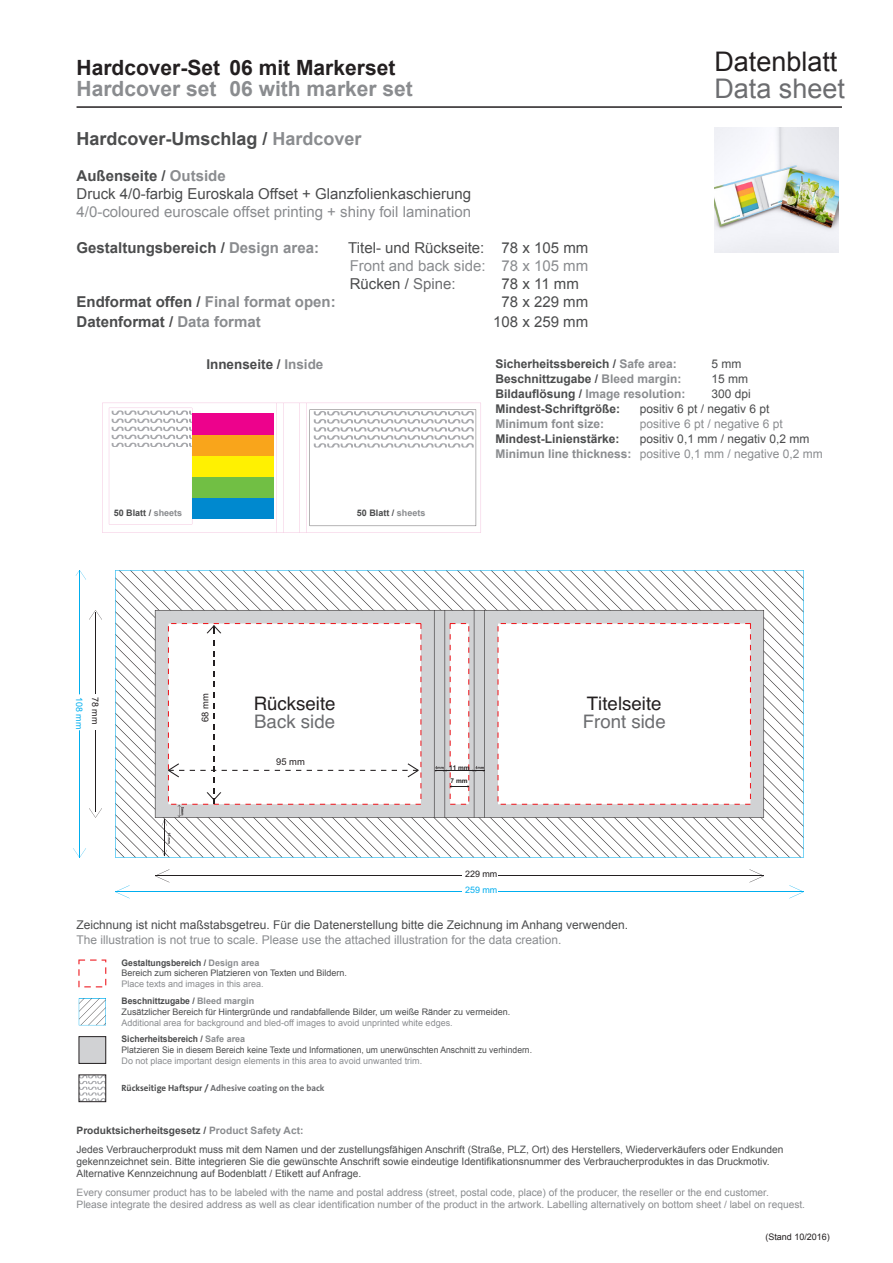
<style>
.page{position:relative;width:893px;height:1263px;background:#fff}
.page>*{position:absolute;margin:0;border:0;box-sizing:border-box;transform-origin:0 0}
.Absatzformat_1{font:27px/27px "Arial";color:#231f20}
.Absatzformat_1-2{font:700 21px "Arial";color:#231f20}
.Absatzformat_1-3{font:700 21px "Arial";color:#8a8c8f}
.t1{font:18.6px/18.8px "Helvetica";color:#231f20}
.t2{font:700 18px "Arial";color:#4b4c4d}
.Absatzformat_1-4{font:15px/18px "Arial";color:#8a8c8f}
.Absatzformat_1-5{font:15px/18px "Arial";color:#4b4c4d;text-align:justify}
.Absatzformat_1-6{font:700 15px "Arial";color:#4b4c4d}
.Absatzformat_1-7{font:700 15px "Arial";color:#8a8c8f}
.Absatzformat_1-8{font:700 13.5px "Arial";color:#4b4c4d}
.Absatzformat_1-9{font:12px/15px "Arial";color:#4b4c4d}
.Absatzformat_1-10{font:700 12px "Arial";color:#4b4c4d}
.Absatzformat_1-11{font:12px/15px "Arial";color:#8a8c8f}
.Absatzformat_1-12{font:700 12px "Arial";color:#8a8c8f}
.Absatzformat_1-13{font:10.2px/12.3px "Arial";color:#4b4c4d}
.Absatzformat_1-14{font:10.2px/12.3px "Arial";color:#8a8c8f}
.Absatzformat_1-15{font:700 10.2px "Arial";color:#4b4c4d}
.t3{font:9.45px "Arial";color:#231f20}
.Absatzformat_1-16{font:9px/10.8px "Arial";color:#4b4c4d}
.Absatzformat_1-17{font:9px/10.8px "Arial";color:#4b4c4d;scale:.95 1}
.Absatzformat_1-18{font:9px "Arial";color:#8a8c8f}
.Absatzformat_1-19{font:700 9px "The Sans B7";color:#6c6d70}
.Absatzformat_1-20{font:9px/15.9px "Arial";color:#231f20}
.Absatzformat_1-21{font:700 9px "Arial";color:#4b4c4d}
.t4{font:9px "Arial";color:#00aeef}
.t5{font:700 6.6px/13px "Arial";color:#231f20}
.s1{color:#8a8c8f}
.s2{font-weight:700;color:#4b4c4d}
.s3{font-weight:700}
.s4{color:#4b4c4d}
.s5{color:#6c6d70}
.s6{color:#00aeef}
.s7{font-weight:700;color:#8a8c8f}
</style>
<div class="page">
<hr style="left:79px;top:570px;width:1px;height:287px;background:#00aeef">
<hr style="left:95px;top:613px;width:1px;height:199px;background:#231f20">
<hr style="left:115px;top:892px;width:689px;height:1px;background:#00aeef">
<svg style="left:76px;top:570px;width:10px;height:10px"></svg>
<svg style="left:89px;top:610px;width:13px;height:10px"></svg>
<svg style="left:789px;top:885px;width:15px;height:13px"></svg>
<svg style="left:73px;top:848px;width:13px;height:10px"></svg>
<svg style="left:89px;top:808px;width:13px;height:10px"></svg>
<hr style="left:155px;top:876px;width:609px;height:1px;background:#231f20">
<svg style="left:749px;top:869px;width:15px;height:13px"></svg>
<svg style="left:155px;top:869px;width:15px;height:13px"></svg>
<svg style="left:115px;top:885px;width:15px;height:13px"></svg>
<div style="left:462px;top:868px;width:36px;height:12px;background:#fff"></div>
<div style="left:462px;top:884px;width:36px;height:12px;background:#fff"></div>
<svg style="left:79px;top:694px;width:1px;height:36px"></svg>
<div style="left:89px;top:694px;width:12px;height:36px;background:#fff"></div>
<svg style="left:115px;top:570px;width:689px;height:288px"></svg>
<svg style="left:155px;top:610px;width:609px;height:208px"></svg>
<svg style="left:450px;top:785px;width:19px;height:3px"></svg>
<svg style="left:435px;top:766px;width:50px;height:6px"></svg>
<svg style="left:339px;top:770px;width:15px;height:1px"></svg>
<svg style="left:360px;top:770px;width:26px;height:1px"></svg>
<svg style="left:392px;top:763px;width:27px;height:14px"></svg>
<svg style="left:115px;top:640px;width:218px;height:217px"></svg>
<svg style="left:207px;top:625px;width:14px;height:9px"></svg>
<svg style="left:102px;top:403px;width:379px;height:130px"></svg>
<svg style="left:109px;top:408px;width:83px;height:116px"></svg>
<svg style="left:310px;top:409px;width:166px;height:117px"></svg>
<div style="left:192px;top:414px;width:81px;height:21px;background:#ed028c"></div>
<div style="left:192px;top:497px;width:81px;height:21px;background:#0089cf"></div>
<div style="left:192px;top:477px;width:81px;height:20px;background:#71bf44"></div>
<div style="left:192px;top:456px;width:81px;height:21px;background:#fff101"></div>
<div style="left:192px;top:435px;width:81px;height:21px;background:#f9a51b"></div>
<hr style="left:77px;top:106px;width:765px;height:2px;background:#231f20">
<div style="left:79px;top:1036px;width:27px;height:27px;background:#d1d2d4"></div>
<div style="left:79px;top:1036px;width:27px;height:27px;border:1px solid #231f20"></div>
<svg style="left:78px;top:959px;width:28px;height:28px"></svg>
<svg style="left:81px;top:1077px;width:23px;height:23px"></svg>
<div style="left:79px;top:1075px;width:27px;height:27px;border:1px solid #231f20"></div>
<svg style="left:79px;top:998px;width:27px;height:27px"></svg>
<img style="left:714px;top:128px;width:125px;height:124px">
<p class="Absatzformat_1-2" style="left:77px;top:56px;width:320px">Hardcover-Set 06 mit Markerset</p>
<p class="Absatzformat_1-3" style="left:77px;top:77px;width:338px">Hardcover set 06 with marker set</p>
<p class="t2" style="left:77px;top:129px;width:287px">Hardcover-Umschlag / <span class="s1">Hardcover</span></p>
<p class="Absatzformat_1-4" style="left:77px;top:167px;width:396px"><span class="s2">Außenseite /</span> <span class="s3">Outside<br></span><span class="s4">Druck 4/0-farbig Euroskala Offset + Glanzfolienkaschierung<br></span>4/0-coloured euroscale offset printing + shiny foil lamination</p>
<p class="Absatzformat_1-6" style="left:77px;top:239px;width:244px">Gestaltungsbereich / <span class="s1">Design area:</span></p>
<p class="Absatzformat_1-5" style="left:348px;top:239px;width:241px">Titel- und Rückseite: 78 x 105 mm <span class="s1">Front and back side: 78 x 105 mm </span>Rücken / <span class="s5">Spine:</span></p>
<p class="Absatzformat_1-5" style="left:502px;top:275px;width:79px">78 x 11 mm</p>
<p class="Absatzformat_1" style="left:714px;top:48px;width:132px">Datenblatt<br><span class="s5">Data sheet</span></p>
<p class="Absatzformat_1-7" style="left:77px;top:293px;width:261px"><span class="s4">Endformat offen /</span> Final format open:</p>
<p class="Absatzformat_1-5" style="left:502px;top:293px;width:88px">78 x 229 mm</p>
<p class="Absatzformat_1-6" style="left:77px;top:313px;width:186px">Datenformat / <span class="s1">Data format</span></p>
<p class="Absatzformat_1-5" style="left:493px;top:313px;width:97px">108 x 259 mm</p>
<p class="Absatzformat_1-8" style="left:206px;top:357px;width:119px">Innenseite / <span class="s1">Inside</span></p>
<p class="Absatzformat_1-10" style="left:495px;top:357px;width:183px">Sicherheitssbereich / <span class="s1">Safe area:</span></p>
<p class="Absatzformat_1-9" style="left:711px;top:356px;width:31px">5 mm</p>
<p class="Absatzformat_1-10" style="left:495px;top:372px;width:188px">Beschnittzugabe / <span class="s1">Bleed margin:</span></p>
<p class="Absatzformat_1-9" style="left:711px;top:371px;width:38px">15 mm</p>
<p class="Absatzformat_1-12" style="left:495px;top:387px;width:192px"><span class="s4">Bildauflösung /</span> Image resolution:</p>
<p class="Absatzformat_1-9" style="left:711px;top:386px;width:41px">300 dpi</p>
<p class="Absatzformat_1-10" style="left:495px;top:402px;width:126px">Mindest-Schriftgröße:</p>
<p class="Absatzformat_1-9" style="left:640px;top:401px;width:131px">positiv 6 pt / negativ 6 pt</p>
<p class="Absatzformat_1-12" style="left:495px;top:417px;width:110px">Minimum font size:</p>
<p class="Absatzformat_1-11" style="left:640px;top:416px;width:144px">positive 6 pt / negative 6 pt</p>
<p class="Absatzformat_1-10" style="left:495px;top:432px;width:126px">Mindest-Linienstärke:</p>
<p class="Absatzformat_1-11" style="left:495px;top:431px;width:329px;text-indent:145px"><span class="s4">positiv 0,1 mm / negativ 0,2 mm<br></span><span class="s3">Minimun line thickness:</span> positive 0,1 mm / negative 0,2 mm</p>
<p class="Absatzformat_1-21" style="left:114px;top:508px;width:70px">50 Blatt / <span class="s1">sheets</span></p>
<p class="Absatzformat_1-21" style="left:357px;top:508px;width:70px">50 Blatt / <span class="s1">sheets</span></p>
<p class="t4" style="left:85px;top:697px;width:34px;rotate:90deg">108 mm</p>
<p class="Absatzformat_1-20" style="left:103px;top:697px;width:29px;rotate:90deg">78 mm</p>
<p class="t3" style="left:200px;top:722px;width:30px;rotate:-90deg">68 mm</p>
<p class="t1" style="left:254px;top:694px;width:83px">Rückseite<br><span class="s5">Back side</span></p>
<p class="t3" style="left:276px;top:756px;width:30px">95 mm</p>
<p class="t5" style="left:449px;top:761px;width:22px">11 mm<br>7 mm</p>
<p class="Absatzformat_1-20" style="left:465px;top:866px;width:34px">229 mm<br><span class="s6">259 mm</span></p>
<p class="t1" style="left:583px;top:694px;width:85px">Titelseite<br><span class="s5">Front side</span></p>
<p class="Absatzformat_1-9" style="left:77px;top:918px;width:553px">Zeichnung ist nicht maßstabsgetreu. Für die Datenerstellung bitte die Zeichnung im Anhang verwenden.<br><span class="s1">The illustration is not true to scale. Please use the attached illustration for the data creation.</span></p>
<p class="Absatzformat_1-16" style="left:122px;top:957px;width:227px"><span class="s3">Gestaltungsbereich /</span> <span class="s7">Design area<br></span>Bereich zum sicheren Platzieren von Texten und Bildern.<br><span class="s1">Place texts and images in this area.</span></p>
<p class="Absatzformat_1-16" style="left:122px;top:996px;width:390px"><span class="s3">Beschnittzugabe /</span> <span class="s7">Bleed margin<br></span>Zusätzlicher Bereich für Hintergründe und randabfallende Bilder, um weiße Ränder zu vermeiden.<br><span class="s1">Additional area for background and bled-off images to avoid unprinted white edges.</span></p>
<p class="Absatzformat_1-17" style="left:122px;top:1033px;width:434px"><span class="s3">Sicherheitsbereich /</span> <span class="s7">Safe area<br></span>Platzieren Sie in diesem Bereich keine Texte und Informationen, um unerwünschten Anschnitt zu verhindern.</p>
<p class="Absatzformat_1-18" style="left:122px;top:1055px;width:302px">Do not place important design elements in this area to avoid unwanted trim.</p>
<p class="Absatzformat_1-19" style="left:122px;top:1083px;width:205px"><span class="s4">Rückseitige Haftspur /</span> Adhesive coating on the back</p>
<p class="Absatzformat_1-15" style="left:77px;top:1125px;width:228px">Produktsicherheitsgesetz / <span class="s1">Product Safety Act:</span></p>
<p class="Absatzformat_1-13" style="left:77px;top:1143px;width:708px">Jedes Verbraucherprodukt muss mit dem Namen und der zustellungsfähigen Anschrift (Straße, PLZ, Ort) des Herstellers, Wiederverkäufers oder Endkunden gekennzeichnet sein. Bitte integrieren Sie die gewünschte Anschrift sowie eindeutige Identifikationsnummer des Verbraucherproduktes in das Druckmotiv.<br>Alternative Kennzeichnung auf Bodenblatt / Etikett auf Anfrage.</p>
<p class="Absatzformat_1-14" style="left:77px;top:1186px;width:730px">Every consumer product has to be labeled with the name and postal address (street, postal code, place) of the producer, the reseller or the end customer.<br>Please integrate the desired address as well as clear identification number of the product in the artwork. Labelling alternatively on bottom sheet / label on request.</p>
<p class="Absatzformat_1-20" style="left:765px;top:1229px;width:66px">(Stand 10/2016)</p>
</div>
